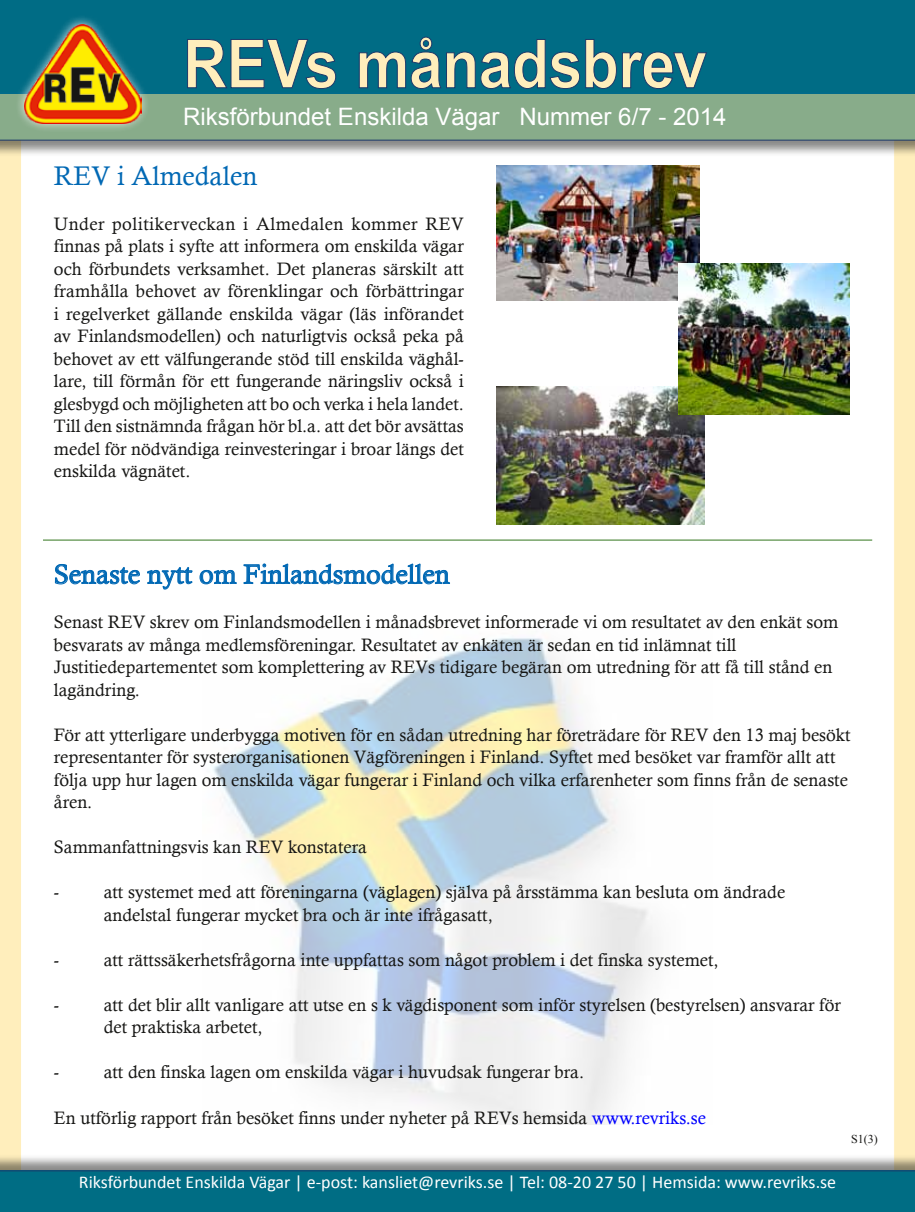
<style>
.page{position:relative;width:915px;height:1212px;background:#fff}
.page>*{position:absolute;margin:0;border:0;box-sizing:border-box;transform-origin:0 0}
.t1{font:700 67.5px "Arial";letter-spacing:-.01em;color:#ffeebc;scale:.9 1}
.t2{font:27px "Calisto";color:#0068b4}
.t3{font:24px "Arial";color:#fff}
.t4{font:18px/22.5px "Calisto";color:#161614}
.t5{font:18px "Calibri";color:#fff}
.t6{font:12px "Times New Roman";color:#161614}
.s1{color:#00f}
</style>
<div class="page">
<div style="left:0;top:157px;width:914px;height:997px;background:#ffeebc"></div>
<div style="left:21px;top:22px;width:872px;height:1176px;background:#fff"></div>
<div style="left:0;top:93px;width:914px;height:64px;background:#161614;opacity:.5"></div>
<div style="left:0;top:1154px;width:914px;height:58px;background:#161614;opacity:.5"></div>
<div style="left:0;top:1171px;width:914px;height:41px;background:#006d84"></div>
<div style="left:0;top:0;width:914px;height:36px;background:#006c85"></div>
<div style="left:14px;top:14px;width:136px;height:119px;background:#fff;opacity:.75"></div>
<img style="left:24px;top:24px;width:117px;height:12px">
<svg style="left:0;top:36px;width:914px;height:104px;background:#48867c"></svg>
<img style="left:211px;top:637px;width:445px;height:488px">
<svg style="left:55px;top:564px;width:85px;height:21px"></svg>
<svg style="left:147px;top:567px;width:46px;height:23px"></svg>
<svg style="left:199px;top:570px;width:38px;height:15px"></svg>
<svg style="left:243px;top:563px;width:207px;height:22px"></svg>
<hr style="left:43px;top:539px;width:828px;height:2px;background:#76a368">
<img style="left:496px;top:166px;width:203px;height:134px">
<img style="left:496px;top:387px;width:207px;height:138px">
<img style="left:677px;top:264px;width:172px;height:150px">
<h1 class="t1" style="left:183px;top:19px;width:583px">REVs månadsbrev</h1>
<h3 class="t3" style="left:183px;top:101px;width:544px">Riksförbundet Enskilda Vägar Nummer 6/7 - 2014</h3>
<h2 class="t2" style="left:54px;top:160px;width:205px">REV i Almedalen</h2>
<p class="t4" style="left:54px;top:212px;width:411px;text-align:justify">Under politikerveckan i Almedalen kommer REV finnas på plats i syfte att informera om enskilda vägar och förbundets verksamhet. Det planeras särskilt att framhålla behovet av förenklingar och förbättringar i regelverket gällande enskilda vägar (läs införandet av Finlandsmodellen) och naturligtvis också peka på behovet av ett välfungerande stöd till enskilda väghål&shy;lare, till förmån för ett fungerande näringsliv också i glesbygd och möjligheten att bo och verka i hela landet.<br>Till den sistnämnda frågan hör bl.a. att det bör avsättas medel för nödvändiga reinvesteringar i broar längs det enskilda vägnätet.</p>
<h2 class="t2" style="left:54px;top:558px;width:397px">Senaste nytt om Finlandsmodellen</h2>
<p class="t4" style="left:54px;top:611px;width:785px">Senast REV skrev om Finlandsmodellen i månadsbrevet informerade vi om resultatet av den enkät som besvarats av många medlemsföreningar. Resultatet av enkäten är sedan en tid inlämnat till Justitiedepartementet som komplettering av REVs tidigare begäran om utredning för att få till stånd en lagändring.</p>
<p class="t4" style="left:54px;top:723px;width:797px">För att ytterligare underbygga motiven för en sådan utredning har företrädare för REV den 13 maj besökt representanter för systerorganisationen Vägföreningen i Finland. Syftet med besöket var framför allt att följa upp hur lagen om enskilda vägar fungerar i Finland och vilka erfarenheter som finns från de senaste åren.</p>
<p class="t4" style="left:54px;top:836px;width:314px">Sammanfattningsvis kan REV konstatera</p>
<p class="t4" style="left:54px;top:881px;width:7px">-</p>
<p class="t4" style="left:104px;top:881px;width:682px">att systemet med att föreningarna (väglagen) själva på årsstämma kan besluta om ändrade andelstal fungerar mycket bra och är inte ifrågasatt,</p>
<p class="t4" style="left:54px;top:948px;width:7px">-</p>
<p class="t4" style="left:104px;top:948px;width:616px">att rättssäkerhetsfrågorna inte uppfattas som något problem i det finska systemet,</p>
<p class="t4" style="left:54px;top:993px;width:7px">-</p>
<p class="t4" style="left:104px;top:993px;width:738px">att det blir allt vanligare att utse en s k vägdisponent som inför styrelsen (bestyrelsen) ansvarar för det praktiska arbetet,</p>
<p class="t4" style="left:54px;top:1061px;width:7px">-</p>
<p class="t4" style="left:104px;top:1061px;width:481px">att den finska lagen om enskilda vägar i huvudsak fungerar bra.</p>
<p class="t4" style="left:54px;top:1106px;width:653px">En utförlig rapport från besöket finns under nyheter på REVs hemsida <span class="s1">www.revriks.se</span></p>
<p class="t5" style="left:79px;top:1171px;width:758px">Riksförbundet Enskilda Vägar | e-post: kansliet@revriks.se | Tel: 08-20 27 50 | Hemsida: www.revriks.se</p>
<p class="t6" style="left:850px;top:1130px;width:28px">S1(3)</p>
</div>
